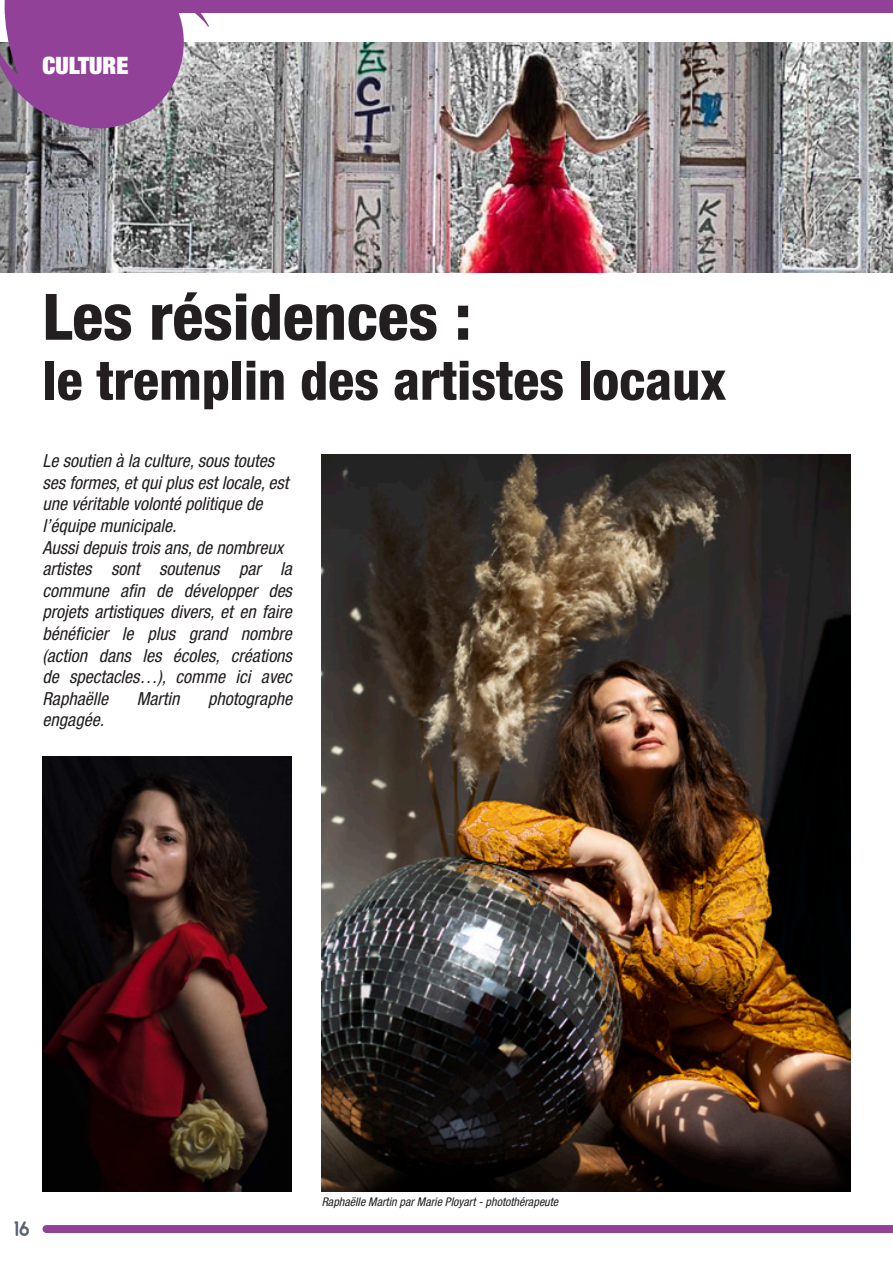
<style>
.page{position:relative;width:893px;height:1263px;background:#fff}
.page>*{position:absolute;margin:0;border:0;box-sizing:border-box;transform-origin:0 0}
.t1{font:800 condensed 64.05px "Helvetica Neue LT Std";color:#231f20}
.t2{font:800 condensed 54px "Helvetica Neue LT Std";color:#231f20}
.t3{font:900 condensed 24px "Helvetica Neue LT Std";color:#fff}
.t4{font:700 21px "Odin";color:#5b6273}
.t5{font:italic condensed 18px/21.6px "Helvetica Neue LT Std";color:#231f20}
.t6{font:italic condensed 12px "Helvetica Neue LT Std";color:#231f20}
</style>
<div class="page">
<img style="left:0;top:43px;width:893px;height:229px">
<svg style="left:0;top:0;width:232px;height:135px;background:#9a689f"></svg>
<div style="left:55px;top:0;width:838px;height:12px;background:#914198"></div>
<svg style="left:43px;top:1225px;width:850px;height:8px;background:#914298"></svg>
<img style="left:322px;top:454px;width:528px;height:737px">
<img style="left:43px;top:757px;width:249px;height:434px">
<h3 class="t3" style="left:43px;top:50px;width:87px">CULTURE</h3>
<h1 class="t1" style="left:43px;top:277px;width:430px">Les résidences :</h1>
<h2 class="t2" style="left:43px;top:347px;width:685px">le tremplin des artistes locaux</h2>
<p class="t5" style="left:43px;top:450px;width:251px">Le soutien à la culture, sous toutes ses formes, et qui plus est locale, est une véritable volonté politique de l’équipe municipale.<br>Aussi depuis trois ans, de nombreux artistes sont soutenus par la commune afin de développer des projets artistiques divers, et en faire bénéficier le plus grand nombre (action dans les écoles, créations de spectacles…), comme ici avec<br>Raphaëlle</p>
<p class="t5" style="left:137px;top:688px;width:44px">Martin</p>
<p class="t5" style="left:208px;top:688px;width:85px">photographe</p>
<p class="t5" style="left:43px;top:709px;width:63px">engagée.</p>
<p class="t4" style="left:14px;top:1217px;width:18px">16</p>
<p class="t6" style="left:322px;top:1195px;width:238px">Raphaëlle Martin par Marie Ployart - photothérapeute</p>
</div>
